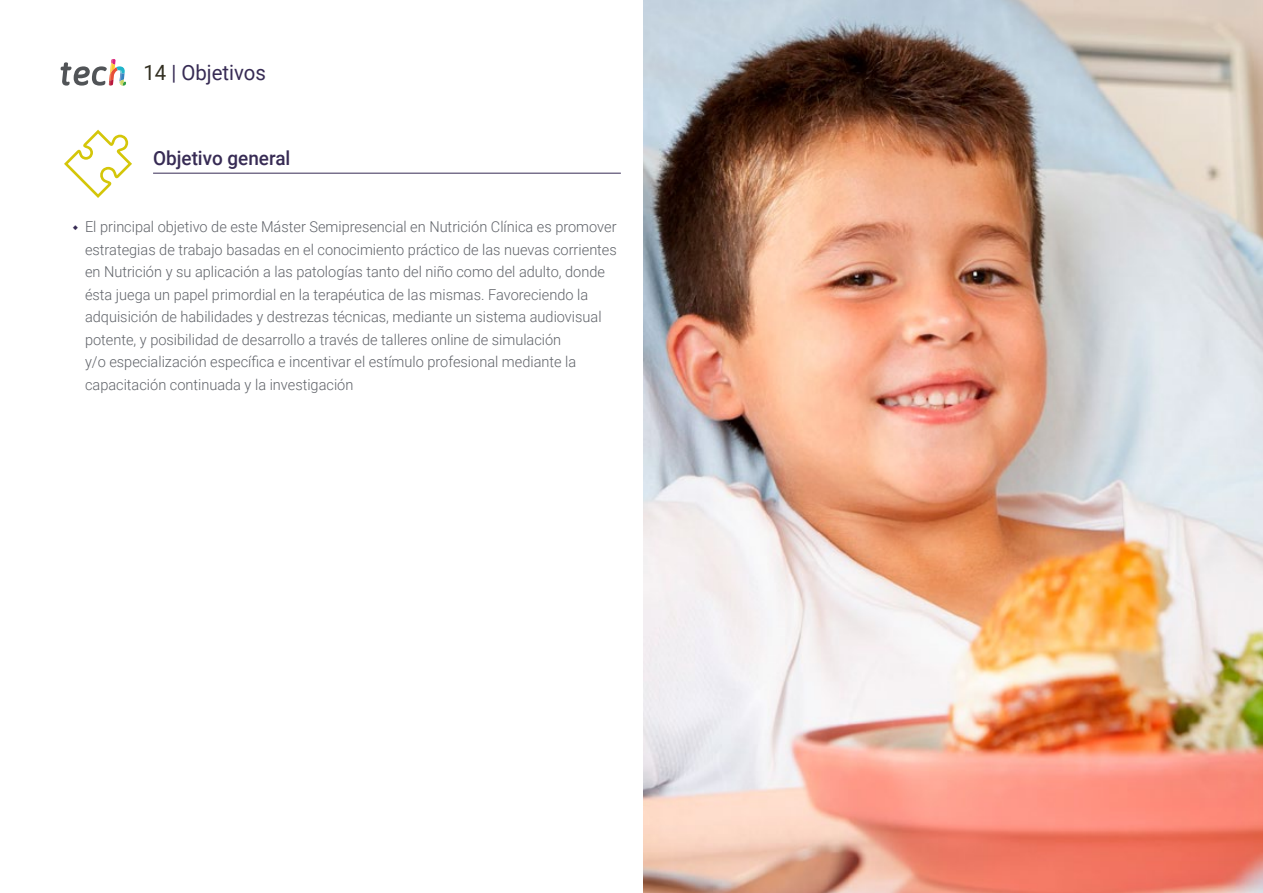
<style>
.page{position:relative;width:1263px;height:893px;background:#fff}
.page>*{position:absolute;margin:0;border:0;box-sizing:border-box;transform-origin:0 0}
.t1{font:21px "Roboto";color:#372b54}
.t2{font:500 19.5px "Roboto";color:#372b54}
.t3{font:300 15px/22.5px "Roboto";color:#61646a}
.s1{color:#312e20}
</style>
<div class="page">
<svg style="left:61px;top:59px;width:65px;height:27px"></svg>
<hr style="left:153px;top:173px;width:468px;height:1px;background:#372b54">
<svg style="left:64px;top:130px;width:68px;height:68px"></svg>
<img style="left:643px;top:0;width:620px;height:893px">
<h1 class="t1" style="left:144px;top:57px;width:124px"><span class="s1">14</span> | Objetivos</h1>
<h2 class="t2" style="left:153px;top:144px;width:139px">Objetivo general</h2>
<p class="t3" style="left:85px;top:215px;width:533px">El principal objetivo de este Máster Semipresencial en Nutrición Clínica es promover estrategias de trabajo basadas en el conocimiento práctico de las nuevas corrientes en Nutrición y su aplicación a las patologías tanto del niño como del adulto, donde ésta juega un papel primordial en la terapéutica de las mismas. Favoreciendo la adquisición de habilidades y destrezas técnicas, mediante un sistema audiovisual potente, y posibilidad de desarrollo a través de talleres online de simulación<br>y/o especialización específica e incentivar el estímulo profesional mediante la capacitación continuada y la investigación</p>
</div>
